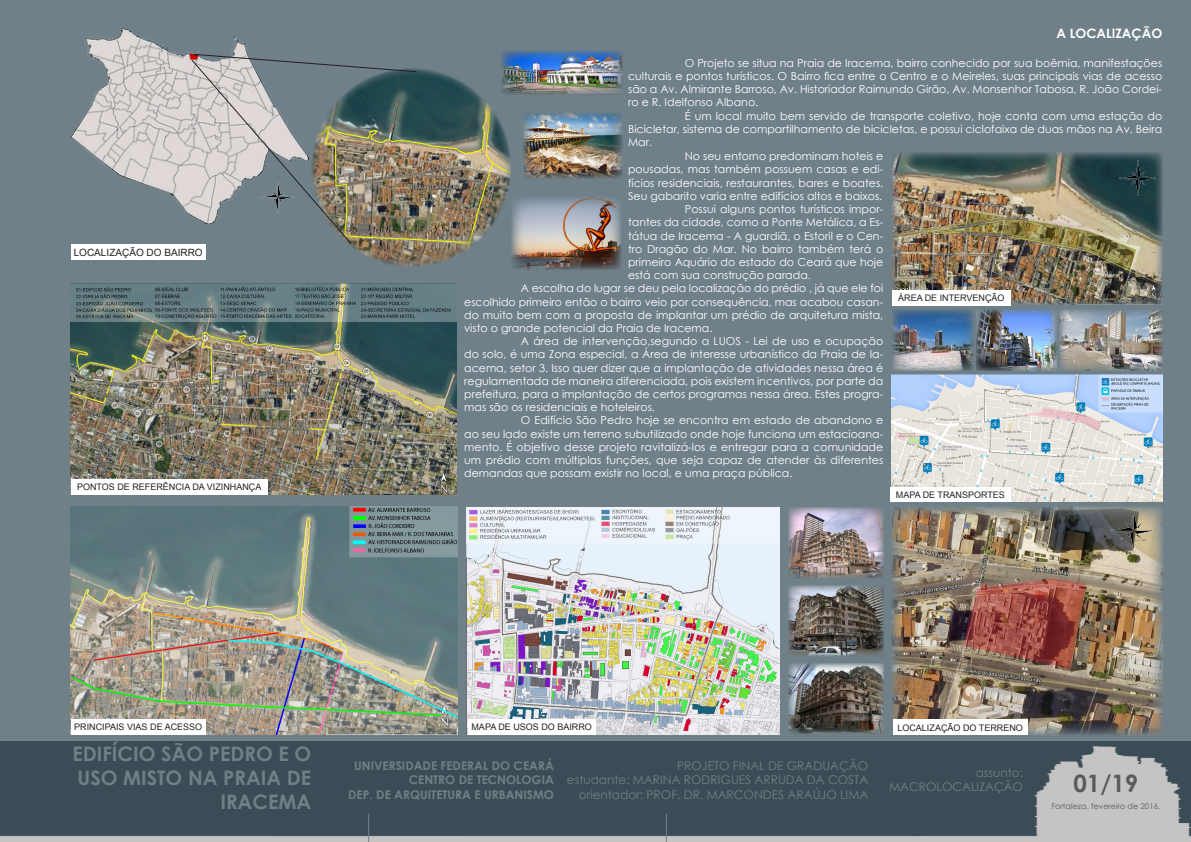
<style>
.page{position:relative;width:1191px;height:842px;background:#fff}
.page>*{position:absolute;margin:0;border:0;box-sizing:border-box;transform-origin:0 0}
.t1{font:700 24px "Century Gothic";color:#5a5a5d}
.t2{font:700 20px/24px "Century Gothic";color:#708088;text-align:right}
.t3{font:700 13px "Century Gothic";color:#fff}
.t4{font:12px/14.4px "Century Gothic";color:#708088;text-align:right}
.t5{font:700 12px/14.4px "Century Gothic";color:#708088;text-align:right}
.t6{font:11px "Century Gothic";color:#fff}
.t7{font:10px "Arial";color:#231f20}
.t8{font:9px "Arial";color:#231f20}
.t9{font:8px "Century Gothic";color:#5a5a5d}
</style>
<div class="page">
<img style="left:0;top:741px;width:1191px;height:101px">
<div style="left:0;top:0;width:1191px;height:741px;background:#708088"></div>
<svg style="left:666px;top:814px;width:1px;height:28px"></svg>
<svg style="left:368px;top:814px;width:1px;height:28px"></svg>
<img style="left:350px;top:56px;width:273px;height:211px">
<img style="left:502px;top:51px;width:120px;height:43px">
<img style="left:523px;top:113px;width:99px;height:65px">
<img style="left:512px;top:197px;width:109px;height:73px">
<img style="left:71px;top:507px;width:387px;height:228px">
<img style="left:466px;top:507px;width:314px;height:228px">
<img style="left:71px;top:283px;width:385px;height:212px">
<img style="left:71px;top:28px;width:177px;height:188px">
<img style="left:191px;top:53px;width:227px;height:192px">
<img style="left:892px;top:152px;width:270px;height:153px">
<img style="left:976px;top:310px;width:81px;height:61px">
<img style="left:892px;top:310px;width:81px;height:61px">
<img style="left:1060px;top:310px;width:102px;height:61px">
<img style="left:1119px;top:160px;width:36px;height:35px">
<img style="left:891px;top:507px;width:272px;height:228px">
<img style="left:963px;top:579px;width:123px;height:90px">
<img style="left:1110px;top:508px;width:45px;height:45px">
<img style="left:788px;top:585px;width:96px;height:71px">
<img style="left:788px;top:663px;width:96px;height:71px">
<img style="left:788px;top:507px;width:96px;height:71px">
<img style="left:891px;top:374px;width:271px;height:128px">
<div style="left:71px;top:244px;width:135px;height:16px;background:#fff"></div>
<div style="left:71px;top:479px;width:196px;height:16px;background:#fff"></div>
<div style="left:71px;top:719px;width:135px;height:16px;background:#fff"></div>
<div style="left:468px;top:719px;width:127px;height:16px;background:#fff"></div>
<div style="left:892px;top:720px;width:135px;height:15px;background:#fff"></div>
<div style="left:890px;top:487px;width:120px;height:15px;background:#fff"></div>
<div style="left:892px;top:290px;width:118px;height:15px;background:#fff"></div>
<p class="t7" style="left:74px;top:245px;width:130px">LOCALIZAÇÃO DO BAIRRO</p>
<p class="t8" style="left:77px;top:481px;width:186px">PONTOS DE REFERÊNCIA DA VIZINHANÇA</p>
<p class="t3" style="left:1056px;top:23px;width:107px">A LOCALIZAÇÃO</p>
<p class="t6" style="left:685px;top:55px;width:479px">O Projeto se situa na Praia de Iracema, bairro conhecido por sua boêmia, manifestações</p>
<p class="t6" style="left:628px;top:68px;width:535px">culturais e pontos turísticos. O Bairro fica entre o Centro e o Meireles, suas principais vias de acesso</p>
<p class="t6" style="left:628px;top:81px;width:535px">são a Av. Almirante Barroso, Av. Historiador Raimundo Girão, Av. Monsenhor Tabosa, R. João Cordei-</p>
<p class="t6" style="left:628px;top:95px;width:132px">ro e R. Idelfonso Albano.</p>
<p class="t6" style="left:685px;top:108px;width:479px">É um local muito bem servido de transporte coletivo, hoje conta com uma estação do</p>
<p class="t6" style="left:628px;top:121px;width:535px">Bicicletar, sistema de compartilhamento de bicicletas, e possui ciclofaixa de duas mãos na Av. Beira</p>
<p class="t6" style="left:628px;top:134px;width:25px">Mar.</p>
<p class="t6" style="left:685px;top:149px;width:200px">No seu entorno predominam hoteis e</p>
<p class="t6" style="left:628px;top:162px;width:257px">pousadas, mas também possuem casas e edi-</p>
<p class="t6" style="left:628px;top:175px;width:257px">fícios residenciais, restaurantes, bares e boates.</p>
<p class="t6" style="left:628px;top:188px;width:256px">Seu gabarito varia entre edifícios altos e baixos.</p>
<p class="t6" style="left:685px;top:201px;width:200px">Possui alguns pontos turísticos impor-</p>
<p class="t6" style="left:628px;top:215px;width:257px">tantes da cidade, como a Ponte Metálica, a Es-</p>
<p class="t6" style="left:628px;top:228px;width:257px">tátua de Iracema - A guardiã, o Estoril e o Cen-</p>
<p class="t6" style="left:628px;top:241px;width:257px">tro Dragão do Mar. No bairro também terá o</p>
<p class="t6" style="left:628px;top:254px;width:257px">primeiro Aquário do estado do Ceará que hoje</p>
<p class="t6" style="left:628px;top:267px;width:184px">está com sua construção parada.</p>
<p class="t6" style="left:521px;top:281px;width:364px">A escolha do lugar se deu pela localização do prédio , já que ele foi</p>
<p class="t6" style="left:464px;top:294px;width:420px">escolhido primeiro então o bairro veio por consequência, mas acabou casan-</p>
<p class="t6" style="left:464px;top:307px;width:420px">do muito bem com a proposta de implantar um prédio de arquitetura mista,</p>
<p class="t6" style="left:464px;top:320px;width:250px">visto o grande potencial da Praia de Iracema.</p>
<p class="t6" style="left:521px;top:333px;width:364px">A área de intervenção,segundo a LUOS - Lei de uso e ocupação</p>
<p class="t6" style="left:464px;top:347px;width:420px">do solo, é uma Zona especial, a Área de interesse urbanístico da Praia de Ia-</p>
<p class="t6" style="left:464px;top:360px;width:420px">acema, setor 3. Isso quer dizer que a implantação de atividades nessa área é</p>
<p class="t6" style="left:464px;top:373px;width:420px">regulamentada de maneira diferenciada, pois existem incentivos, por parte da</p>
<p class="t6" style="left:464px;top:386px;width:420px">prefeitura, para a implantação de certos programas nessa área. Estes progra-</p>
<p class="t6" style="left:464px;top:399px;width:192px">mas são os residenciais e hoteleiros.</p>
<p class="t6" style="left:521px;top:413px;width:364px">O Edifício São Pedro hoje se encontra em estado de abandono e</p>
<p class="t6" style="left:464px;top:426px;width:420px">ao seu lado existe um terreno subutilizado onde hoje funciona um estacioana-</p>
<p class="t6" style="left:464px;top:439px;width:420px">mento. É objetivo desse projeto ravitalizá-los e entregar para a comunidade</p>
<p class="t6" style="left:464px;top:452px;width:420px">um prédio com múltiplas funções, que seja capaz de atender às diferentes</p>
<p class="t6" style="left:464px;top:465px;width:330px">demandas que possam existir no local, e uma praça pública.</p>
<p class="t8" style="left:898px;top:292px;width:108px">ÁREA DE INTERVENÇÃO</p>
<p class="t8" style="left:896px;top:489px;width:111px">MAPA DE TRANSPORTES</p>
<p class="t8" style="left:74px;top:721px;width:129px">PRINCIPAIS VIAS DE ACESSO</p>
<p class="t8" style="left:471px;top:721px;width:122px">MAPA DE USOS DO BAIRRO</p>
<p class="t8" style="left:897px;top:721px;width:127px">LOCALIZAÇÃO DO TERRENO</p>
<h2 class="t2" style="left:72px;top:740px;width:240px">EDIFÍCIO SÃO PEDRO E O<br>USO MISTO NA PRAIA DE<br>IRACEMA</h2>
<p class="t5" style="left:348px;top:758px;width:207px">UNIVERSIDADE FEDERAL DO CEARÁ<br>CENTRO DE TECNOLOGIA<br>DEP. DE ARQUITETURA E URBANISMO</p>
<p class="t4" style="left:567px;top:758px;width:303px">PROJETO FINAL DE GRADUAÇÃO<br>estudante: MARINA RODRIGUES ARRUDA DA COSTA orientador: PROF. DR. MARCONDES ARAÚJO LIMA</p>
<p class="t4" style="left:889px;top:765px;width:135px">assunto:<br>MACROLOCALIZAÇÃO</p>
<h1 class="t1" style="left:1073px;top:765px;width:66px">01/19</h1>
<p class="t9" style="left:1051px;top:800px;width:111px">Fortaleza, fevereiro de 2016.</p>
</div>
